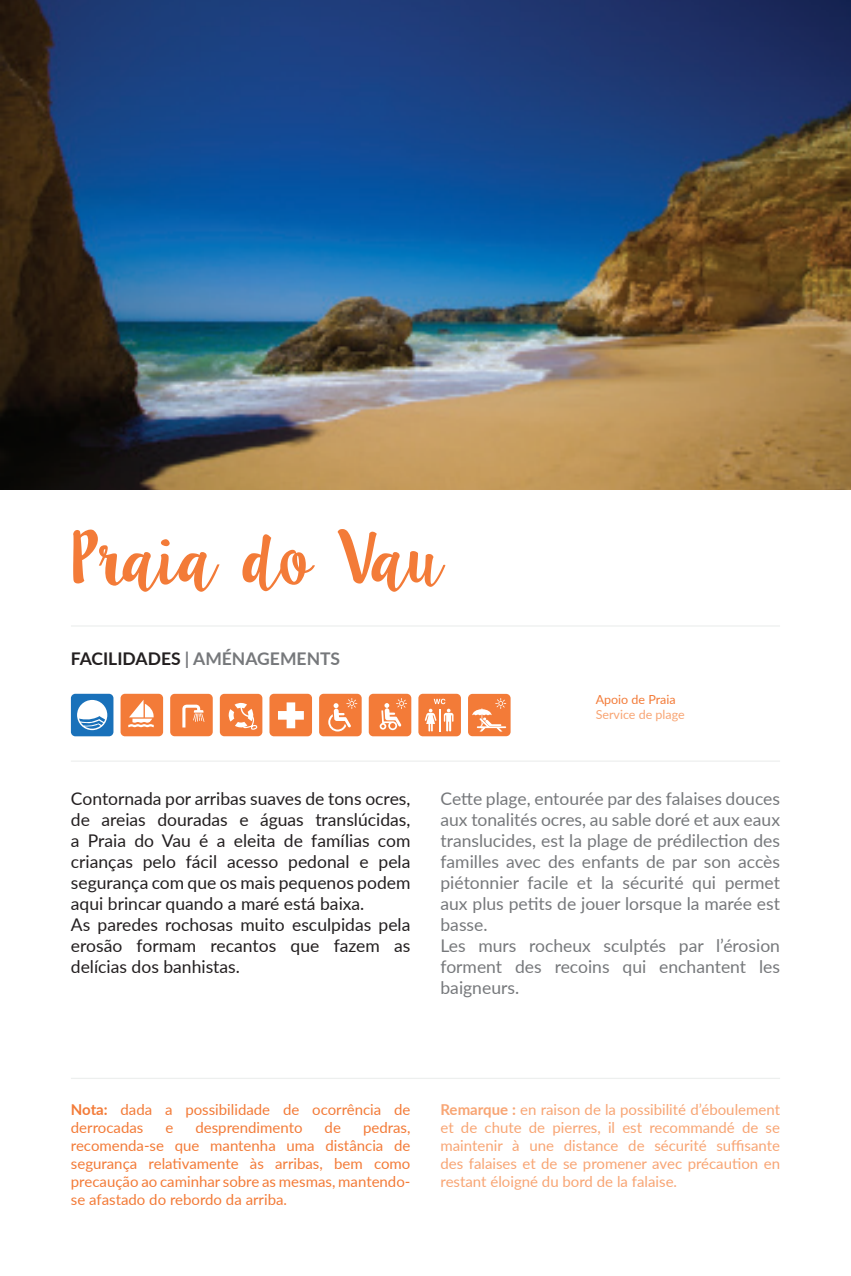
<style>
.page{position:relative;width:851px;height:1276px;background:#fff}
.page>*{position:absolute;margin:0;border:0;box-sizing:border-box;transform-origin:0 0}
.Museu{font:60px "Lilly Belle";letter-spacing:-.1em;color:#f37b38}
.TXT_EN{font:17.5px/21px "Lato";color:#76787b;text-align:justify}
.TXT_PT{font:17.5px/21px "Lato";color:#231f20;text-align:justify}
.t1{font:700 17.5px "Lato";color:#76787b}
.TXT_PT-2{font:15px/18px "Lato";color:#f37b38}
.TXT_EN-2{font:15px/18px "Lato";color:#f8a574;text-align:justify}
.t2{font:12.5px "Lato";color:#f8a574}
.t3{font:12.5px "Lato";color:#f37b38}
.s1{color:#231f20}
.s2{font-weight:700}
</style>
<div class="page">
<img style="left:0;top:0;width:850px;height:489px">
<hr style="left:71px;top:760px;width:709px;height:2px;background:#edefee">
<hr style="left:71px;top:625px;width:709px;height:1px;background:#edefee">
<hr style="left:71px;top:1077px;width:709px;height:2px;background:#edefee">
<div style="left:71px;top:694px;width:42px;height:42px;background:#1971ba;border-radius:4px"></div>
<div style="left:77px;top:700px;width:30px;height:30px;background:#fff;border-radius:50%"></div>
<svg style="left:79px;top:716px;width:26px;height:12px"></svg>
<div style="left:170px;top:694px;width:43px;height:42px;background:#f37b38;border-radius:4px"></div>
<svg style="left:182px;top:704px;width:22px;height:23px"></svg>
<div style="left:120px;top:694px;width:43px;height:42px;background:#f37b38;border-radius:4px"></div>
<svg style="left:128px;top:700px;width:26px;height:27px"></svg>
<div style="left:220px;top:694px;width:42px;height:42px;background:#f37b38;border-radius:4px"></div>
<svg style="left:228px;top:703px;width:29px;height:27px"></svg>
<div style="left:269px;top:694px;width:43px;height:42px;background:#f37b38;border-radius:4px"></div>
<svg style="left:278px;top:702px;width:26px;height:26px"></svg>
<div style="left:418px;top:694px;width:43px;height:42px;background:#f37b38;border-radius:4px"></div>
<svg style="left:424px;top:699px;width:29px;height:33px"></svg>
<div style="left:319px;top:694px;width:42px;height:42px;background:#f37b38;border-radius:4px"></div>
<svg style="left:328px;top:698px;width:29px;height:33px"></svg>
<div style="left:468px;top:694px;width:42px;height:42px;background:#f37b38;border-radius:4px"></div>
<svg style="left:472px;top:698px;width:34px;height:33px"></svg>
<div style="left:369px;top:694px;width:42px;height:42px;background:#f37b38;border-radius:4px"></div>
<svg style="left:379px;top:698px;width:28px;height:32px"></svg>
<p class="Museu" style="left:71px;top:515px;width:376px">Praia do Vau</p>
<p class="t1" style="left:71px;top:646px;width:271px"><span class="s1">FACILIDADES</span> | AMÉNAGEMENTS</p>
<p class="TXT_PT" style="left:71px;top:787px;width:341px">Contornada por arribas suaves de tons ocres, de areias douradas e águas translúcidas, a Praia do Vau é a eleita de famílias com crianças pelo fácil acesso pedonal e pela segurança com que os mais pequenos podem aqui brincar quando a maré está baixa.</p>
<p class="TXT_PT" style="left:71px;top:913px;width:341px">As paredes rochosas muito esculpidas pela erosão formam recantos que fazem as delícias dos banhistas.</p>
<p class="t3" style="left:595px;top:690px;width:81px">Apoio de Praia</p>
<p class="t2" style="left:595px;top:705px;width:90px">Service de plage</p>
<p class="TXT_EN" style="left:440px;top:787px;width:341px">Cette plage, entourée par des falaises douces aux tonalités ocres, au sable doré et aux eaux translucides, est la plage de prédilection des familles avec des enfants de par son accès piétonnier facile et la sécurité qui permet aux plus petits de jouer lorsque la marée est basse.</p>
<p class="TXT_EN" style="left:440px;top:934px;width:341px">Les murs rocheux sculptés par l’érosion forment des recoins qui enchantent les baigneurs.</p>
<p class="TXT_PT-2" style="left:71px;top:1099px;width:341px"><span class="s2">Nota:</span> dada a possibilidade de ocorrência de derrocadas</p>
<p class="TXT_PT-2" style="left:71px;top:1117px;width:341px;text-align:justify;text-indent:292px">pedras, recomenda-se que mantenha uma distância de segurança relativamente às arribas, bem como precaução ao caminhar sobre as mesmas, mantendo&shy;se afastado do rebordo da arriba.</p>
<p class="TXT_PT-2" style="left:165px;top:1117px;width:9px">e</p>
<p class="TXT_PT-2" style="left:195px;top:1117px;width:109px">desprendimento</p>
<p class="TXT_PT-2" style="left:324px;top:1117px;width:18px">de</p>
<p class="TXT_EN-2" style="left:440px;top:1099px;width:341px"><span class="s2">Remarque :</span> en raison de la possibilité d’éboulement et de chute de pierres, il est recommandé de se maintenir à une distance de sécurité suffisante des falaises et de se promener avec précaution en restant éloigné du bord de la falaise.</p>
</div>
